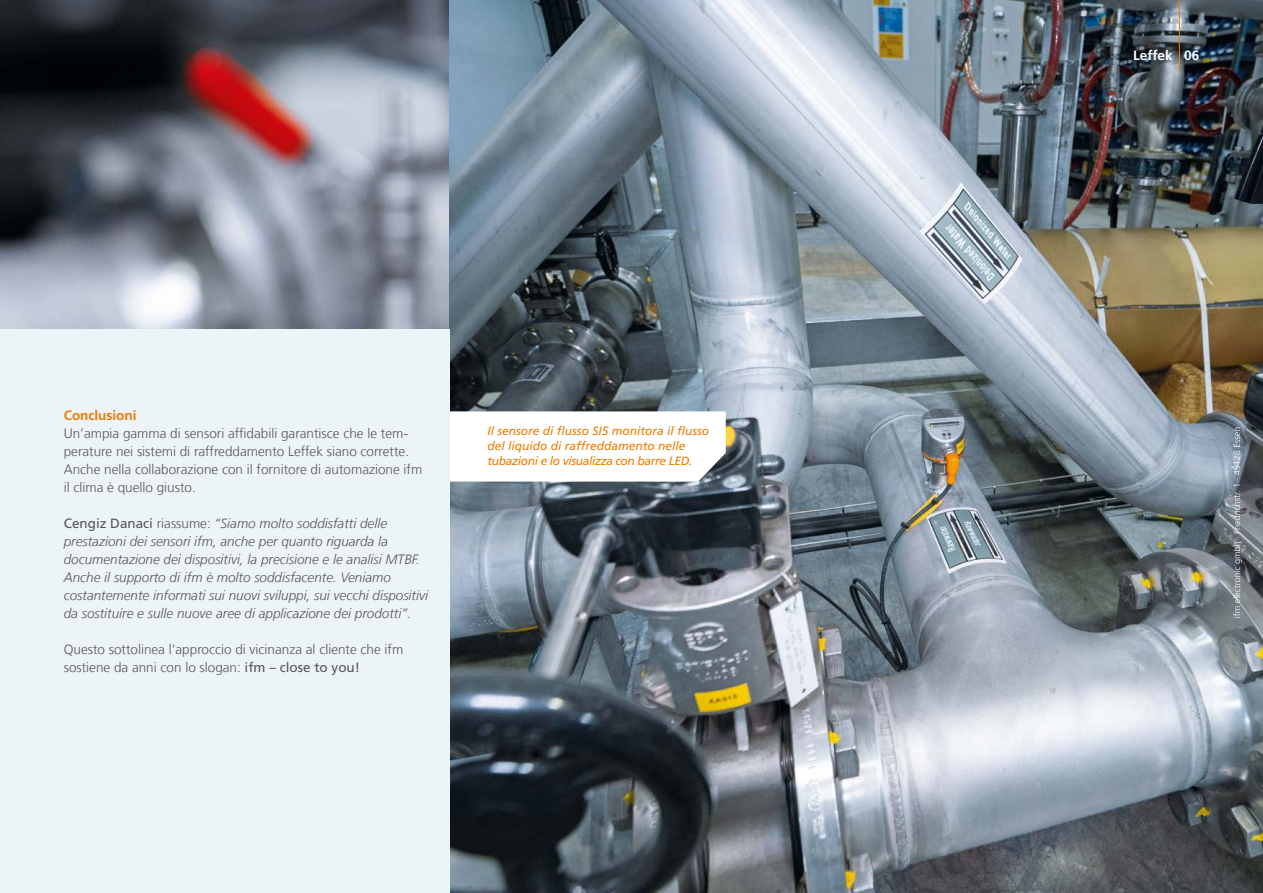
<style>
.page{position:relative;width:1263px;height:893px;background:#fff}
.page>*{position:absolute;margin:0;border:0;box-sizing:border-box;transform-origin:0 0}
.Fließtext_9pt_versch{font:italic 300 13.5px/18px "Frutiger LT Com";color:#565656}
.Fließtext_9pt_versch-2{font:300 13.5px/18px "Frutiger LT Com";color:#565656}
.Fließtext_9pt_headli{font:700 13.5px "Frutiger LT Com";color:#ef7c00}
.Navigation{font:700 13.5px "Frutiger LT Com";color:#fff}
.Seitenzahl_9pt_orang{font:700 13.5px "Frutiger LT Com";color:#fff}
.Bildunterschrift_lib{font:italic 12px/14.9px "Frutiger LT Com";color:#ef7c00}
.s1{font-weight:400;font-style:normal}
.s2{font-style:normal}
.s3{font-weight:400}
</style>
<div class="page">
<img style="left:0;top:0;width:449px;height:330px">
<img style="left:449px;top:0;width:814px;height:893px">
<svg style="left:449px;top:411px;width:277px;height:71px"></svg>
<div style="left:0;top:330px;width:449px;height:563px;background:#edf4f8"></div>
<hr style="left:1179px;top:0;width:1px;height:72px;background:#ef7c00">
<svg style="left:1233px;top:427px;width:9px;height:191px;background:#878f97"></svg>
<p class="Fließtext_9pt_headli" style="left:64px;top:407px;width:74px">Conclusioni</p>
<p class="Fließtext_9pt_versch-2" style="left:64px;top:424px;width:360px">Un’ampia gamma di sensori affidabili garantisce che le tem&shy;perature nei sistemi di raffreddamento Leffek siano corrette.<br>Anche nella collaborazione con il fornitore di automazione ifm il clima è quello giusto.</p>
<p class="Fließtext_9pt_versch" style="left:64px;top:514px;width:366px"><span class="s1">Cengiz Danaci</span> <span class="s2">riassume:</span> “Siamo molto soddisfatti delle prestazioni dei sensori ifm, anche per quanto riguarda la documentazione dei dispositivi, la precisione e le analisi MTBF.<br>Anche il supporto di ifm è molto soddisfacente. Veniamo costantemente informati sui nuovi sviluppi, sui vecchi dispositivi da sostituire e sulle nuove aree di applicazione dei prodotti”.</p>
<p class="Fließtext_9pt_versch-2" style="left:64px;top:640px;width:341px">Questo sottolinea l’approccio di vicinanza al cliente che ifm sostiene da anni con lo slogan: <span class="s3">ifm – close to you!</span></p>
<p class="Bildunterschrift_lib" style="left:488px;top:424px;width:223px">Il sensore di flusso SI5 monitora il flusso del liquido di raffreddamento nelle tubazioni e lo visualizza con barre LED.</p>
<p class="Navigation" style="left:1133px;top:47px;width:41px">Leffek</p>
<p class="Seitenzahl_9pt_orang" style="left:1184px;top:47px;width:17px">06</p>
</div>
